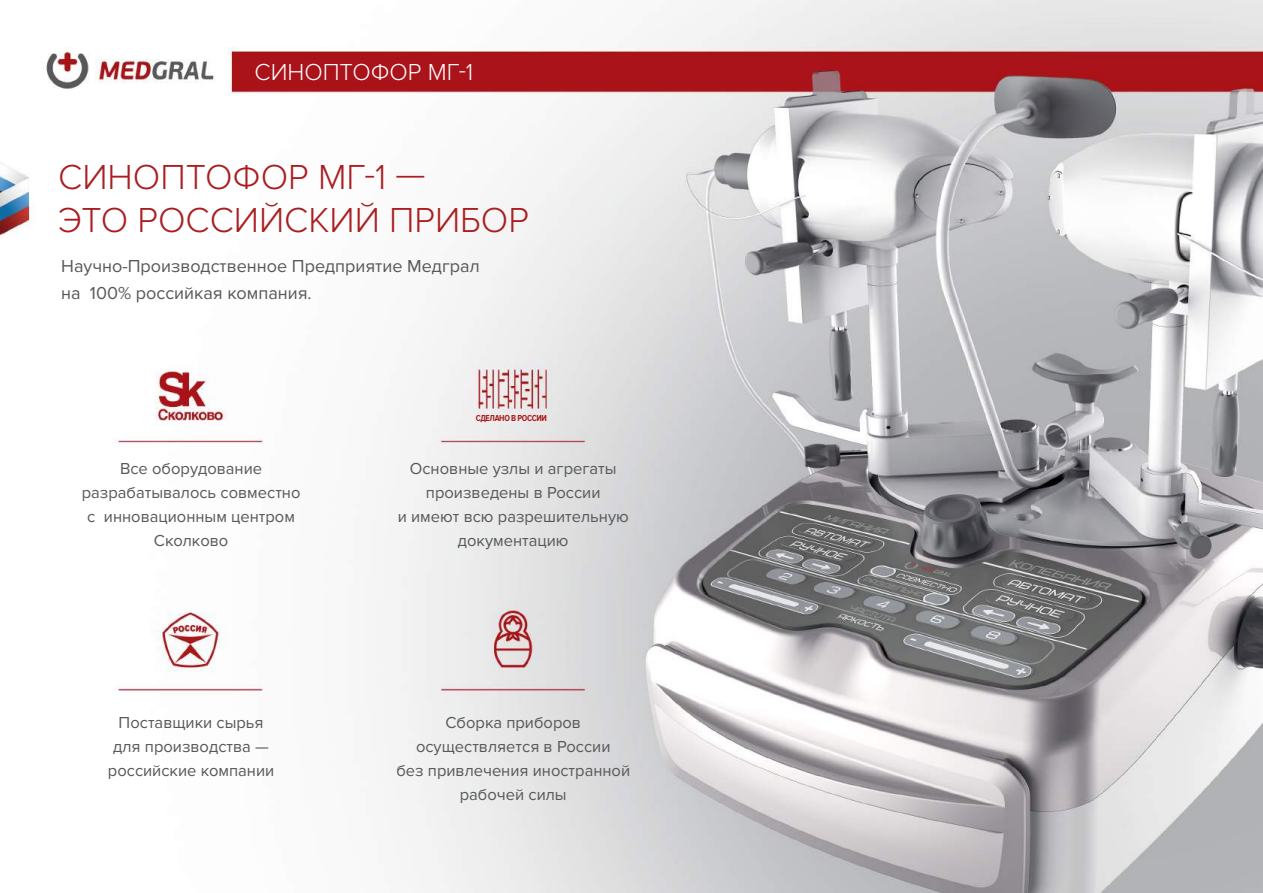
<style>
.page{position:relative;width:1263px;height:893px;background:#fff}
.page>*{position:absolute;margin:0;border:0;box-sizing:border-box;transform-origin:0 0}
.t1{font:300 36px "Proxima Nova";color:#aa1e21}
.t2{font:300 24px "Proxima Nova";color:#fff}
.t3{font:18px/27px "Proxima Nova";color:#57585a}
.t4{font:16.5px/24px "Proxima Nova";color:#57585a;text-align:center}
.t5{font:700 9px "Proxima Nova Cond";letter-spacing:-.04em;color:#aa1e21}
</style>
<div class="page">
<img style="left:0;top:0;width:1263px;height:893px">
<h2 class="t2" style="left:255px;top:58px;width:18px">синоптофор</h2>
<h2 class="t2" style="left:428px;top:58px;width:47px">мг-1</h2>
<h1 class="t1" style="left:58px;top:156px;width:50px">Синоптофор</h1>
<h1 class="t1" style="left:318px;top:156px;width:109px">МГ-1 —</h1>
<h1 class="t1" style="left:58px;top:199px;width:104px">это росси</h1>
<h1 class="t1" style="left:259px;top:199px;width:153px">йский при</h1>
<h1 class="t1" style="left:460px;top:199px;width:44px">бор</h1>
<p class="t3" style="left:61px;top:252px;width:420px">Научно-Производственное Предприятие Медграл на 100% российкая компания.</p>
<p class="t4" style="left:82px;top:457px;width:220px">Все оборудование разрабатывалось совместно с инновационным центром<br>Сколково</p>
<p class="t4" style="left:108px;top:711px;width:168px">Поставщики сырья для производства — российские компании</p>
<p class="t5" style="left:476px;top:413px;width:73px">СДЕЛАНО В РОССИИ</p>
<p class="t4" style="left:398px;top:457px;width:232px">Основные узлы и агрегаты произведены в России<br>и имеют всю разрешительную документацию</p>
<p class="t4" style="left:396px;top:711px;width:235px">Сборка приборов осуществляется в России<br>без привлечения иностранной рабочей силы</p>
</div>
